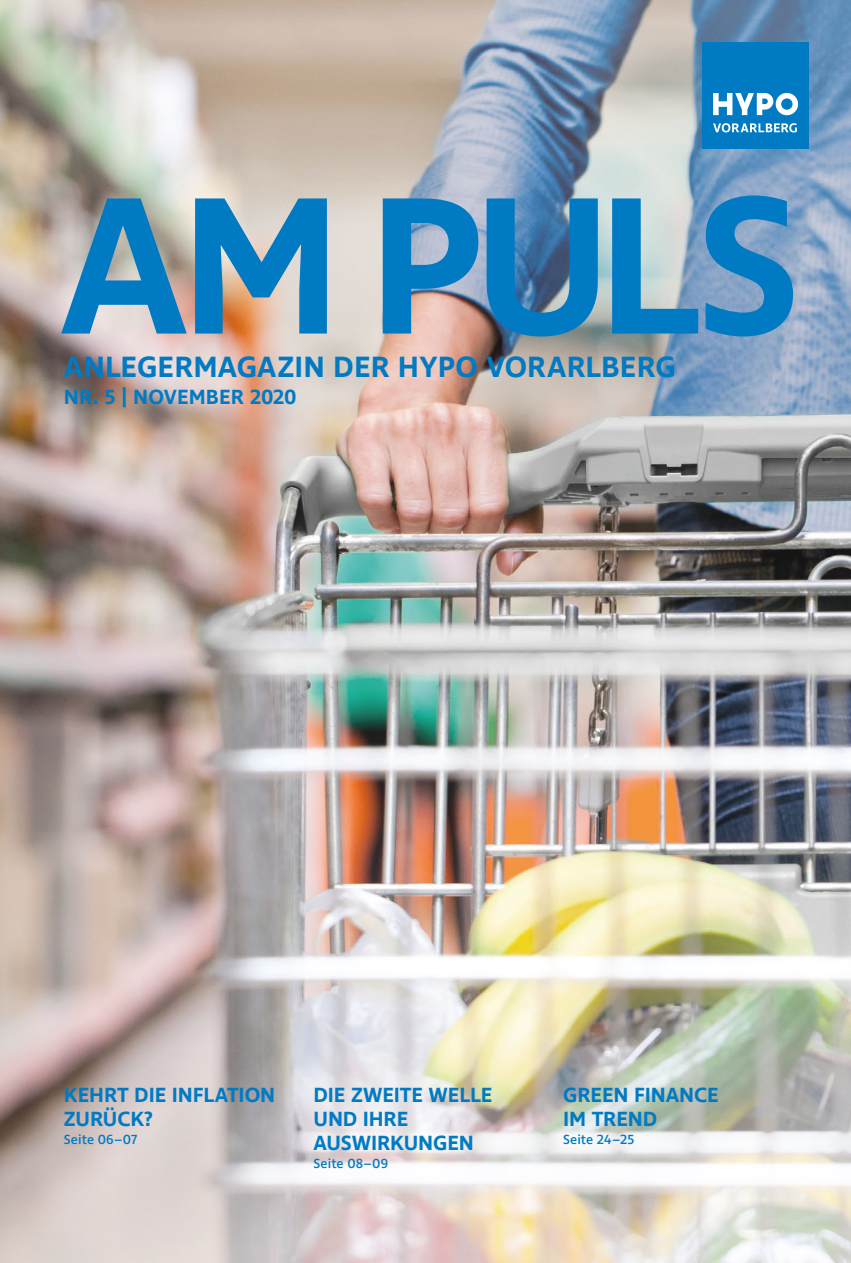
<style>
.page{position:relative;width:851px;height:1263px;background:#fff}
.page>*{position:absolute;margin:0;border:0;box-sizing:border-box;transform-origin:0 0}
.t1{font:600 199.5px "Ingra";letter-spacing:-.045em;color:#007ac3}
.t2{font:600 30px "Ingra";letter-spacing:.005em;color:#007ac3}
.t3{font:600 21px/24px "Ingra";letter-spacing:-.005em;color:#007ac3}
.t4{font:500 13.5px "Ingra";letter-spacing:.01em;color:#007ac3}
</style>
<div class="page">
<img style="left:0;top:500px;width:850px;height:393px">
<img style="left:0;top:893px;width:850px;height:370px">
<img style="left:0;top:0;width:850px;height:500px">
<div style="left:702px;top:43px;width:106px;height:106px;background:#007ac3"></div>
<svg style="left:713px;top:123px;width:83px;height:9px"></svg>
<svg style="left:713px;top:93px;width:85px;height:22px"></svg>
<h1 class="t1" style="left:60px;top:142px;width:741px">AM PULS</h1>
<h2 class="t2" style="left:64px;top:348px;width:613px">ANLEGERMAGAZIN DER HYPO VORARLBERG</h2>
<p class="t3" style="left:64px;top:386px;width:234px">NR. 5 | NOVEMBER 2020</p>
<p class="t3" style="left:64px;top:1083px;width:213px">KEHRT DIE INFLATION<br>ZURÜCK?</p>
<p class="t4" style="left:64px;top:1131px;width:75px">Seite 06–07</p>
<p class="t3" style="left:313px;top:1083px;width:180px">DIE ZWEITE WELLE<br>UND IHRE<br>AUSWIRKUNGEN</p>
<p class="t4" style="left:313px;top:1155px;width:76px">Seite 08–09</p>
<p class="t3" style="left:563px;top:1083px;width:157px">GREEN FINANCE<br>IM TREND</p>
<p class="t4" style="left:563px;top:1131px;width:73px">Seite 24–25</p>
</div>
